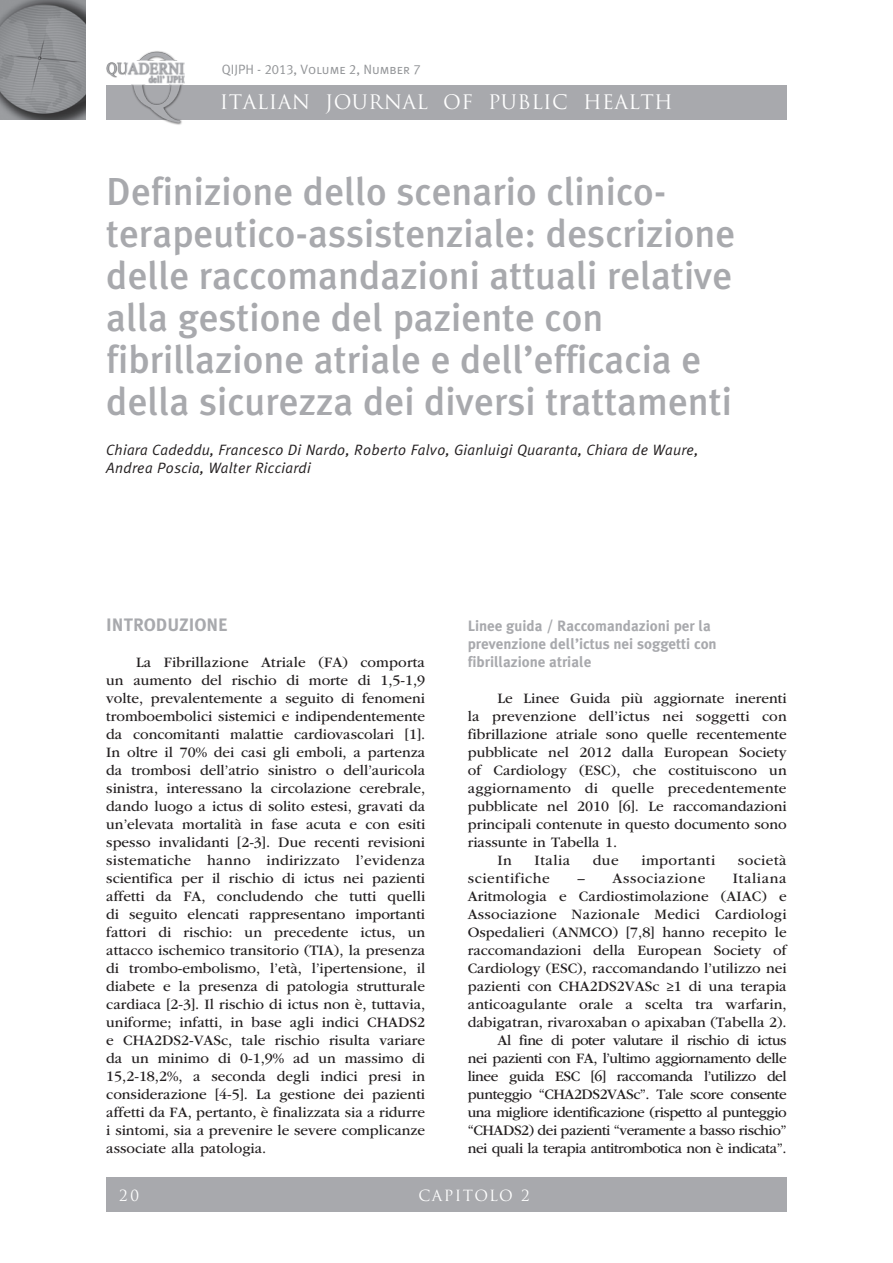
<style>
.page{position:relative;width:893px;height:1263px;background:#fff}
.page>*{position:absolute;margin:0;border:0;box-sizing:border-box;transform-origin:0 0}
.t1{font:500 39px/42px "Meta Plus";color:#a8a9ad}
.t2{font:19.5px "Trajan Pro";letter-spacing:.02em;color:#fff}
.t3{font:700 18px "Meta Plus";color:#a8a9ad}
.t4{font:15px/18px "ITC Garamond Std";color:#231f20;text-align:justify}
.t5{font:italic 15px/18px "Meta Plus Normal";letter-spacing:.02em;color:#231f20}
.t6{font:700 15px/18px "Meta Plus";color:#a8a9ad}
.t7{font:15px "ITC Garamond Std";letter-spacing:.04em;color:#231f20}
.t8{font:15px "ITC Garamond Std";letter-spacing:.03em;color:#231f20}
.t9{font:15px "Trajan Pro";letter-spacing:.095em;color:#fff}
.t10{font:13.5px "Meta Plus Normal Caps";color:#939598}
</style>
<div class="page">
<img style="left:0;top:0;width:85px;height:119px">
<div style="left:106px;top:85px;width:681px;height:34px;background:#a8a9ad"></div>
<img style="left:106px;top:51px;width:80px;height:74px">
<div style="left:106px;top:1178px;width:56px;height:34px;background:#a8a9ad"></div>
<div style="left:162px;top:1178px;width:625px;height:34px;background:#a8a9ad"></div>
<p class="t10" style="left:222px;top:62px;width:201px">QIJPH - 2013, Volume 2, Number 7</p>
<h2 class="t2" style="left:220px;top:90px;width:455px">ITALIAN JOURNAL OF PUBLIC HEALTH</h2>
<p class="t1" style="left:106px;top:170px;width:630px">Definizione dello scenario clinico&shy;terapeutico-assistenziale: descrizione delle raccomandazioni attuali relative alla gestione del paziente con fibrillazione atriale e dell’efficacia e della sicurezza dei diversi trattamenti</p>
<p class="t5" style="left:106px;top:440px;width:594px">Chiara Cadeddu, Francesco Di Nardo, Roberto Falvo, Gianluigi Quaranta, Chiara de Waure,<br>Andrea Poscia, Walter Ricciardi</p>
<p class="t3" style="left:106px;top:614px;width:10px">Intr</p>
<p class="t3" style="left:144px;top:614px;width:85px">oduzion e</p>
<p class="t4" style="left:106px;top:653px;width:320px;text-indent:30px">La Fibrillazione Atriale (FA) comporta un aumento del rischio di morte di 1,5-1,9 volte, prevalentemente a seguito di fenomeni tromboembolici sistemici e indipendentemente da concomitanti malattie cardiovascolari [1].<br>In oltre il 70% dei casi gli emboli, a partenza da trombosi dell’atrio sinistro o dell’auricola sinistra, interessano la circolazione cerebrale, dando luogo a ictus di solito estesi, gravati da un’elevata mortalità in fase acuta e con esiti spesso invalidanti [2-3]. Due recenti revisioni sistematiche hanno indirizzato l’evidenza scientifica per il rischio di ictus nei pazienti affetti da FA, concludendo che tutti quelli di seguito elencati rappresentano importanti fattori di rischio: un precedente ictus, un attacco ischemico transitorio (TIA), la presenza di trombo-embolismo, l’età, l’ipertensione, il diabete e la presenza di patologia strutturale cardiaca [2-3]. Il rischio di ictus non è, tuttavia, uniforme; infatti, in base agli indici CHADS2 e CHA2DS2-VASc, tale rischio risulta variare da un minimo di 0-1,9% ad un massimo di 15,2-18,2%, a seconda degli indici presi in considerazione [4-5]. La gestione dei pazienti affetti da FA, pertanto, è finalizzata sia a ridurre i sintomi, sia a prevenire le severe complicanze associate alla patologia.</p>
<p class="t6" style="left:468px;top:616px;width:251px">Linee guida / Raccomandazioni per la prevenzione dell’ictus nei soggetti con fibrillazione atriale</p>
<p class="t4" style="left:497px;top:689px;width:291px">Le Linee Guida più aggiornate inerenti</p>
<p class="t4" style="left:468px;top:707px;width:320px">la prevenzione dell’ictus nei soggetti con</p>
<p class="t4" style="left:468px;top:725px;width:320px">fibrillazione atriale sono quelle recentemente</p>
<p class="t4" style="left:468px;top:743px;width:320px">pubblicate nel 2012 dalla European Society</p>
<p class="t4" style="left:468px;top:761px;width:320px">of Cardiology (ESC), che costituiscono un</p>
<p class="t4" style="left:468px;top:779px;width:320px">aggiornamento di quelle precedentemente</p>
<p class="t4" style="left:468px;top:797px;width:320px">pubblicate nel 2010 [6]. Le raccomandazioni</p>
<p class="t4" style="left:468px;top:815px;width:320px">principali contenute in questo documento sono</p>
<p class="t4" style="left:468px;top:833px;width:151px">riassunte in Tabella 1.</p>
<p class="t4" style="left:497px;top:851px;width:16px">In</p>
<p class="t4" style="left:535px;top:851px;width:37px">Italia</p>
<p class="t4" style="left:593px;top:851px;width:27px">due</p>
<p class="t8" style="left:641px;top:852px;width:75px">importanti</p>
<p class="t8" style="left:738px;top:852px;width:50px">società</p>
<p class="t7" style="left:468px;top:870px;width:84px">scientifiche</p>
<p class="t7" style="left:577px;top:870px;width:129px">– Associazione</p>
<p class="t4" style="left:468px;top:869px;width:321px;text-align:right">Italiana<br>Aritmologia e Cardiostimolazione (AIAC) e Associazione Nazionale Medici Cardiologi Ospedalieri (ANMCO) [7,8] hanno recepito le raccomandazioni della European Society of Cardiology (ESC), raccomandando l’utilizzo nei pazienti con CHA2DS2VASc ≥1 di una terapia anticoagulante orale a scelta tra warfarin, dabigatran, rivaroxaban o apixaban (Tabella 2).<br>Al fine di poter valutare il rischio di ictus<br>nei pazienti con FA, l’ultimo aggiornamento delle linee guida ESC [6] raccomanda l’utilizzo del punteggio “CHA2DS2VASc”. Tale score consente una migliore identificazione (rispetto al punteggio “CHADS2) dei pazienti “veramente a basso rischio” nei quali la terapia antitrombotica non è indicata”.</p>
<p class="t9" style="left:119px;top:1185px;width:22px">20</p>
<p class="t9" style="left:418px;top:1185px;width:113px">CAPITOLO 2</p>
</div>
